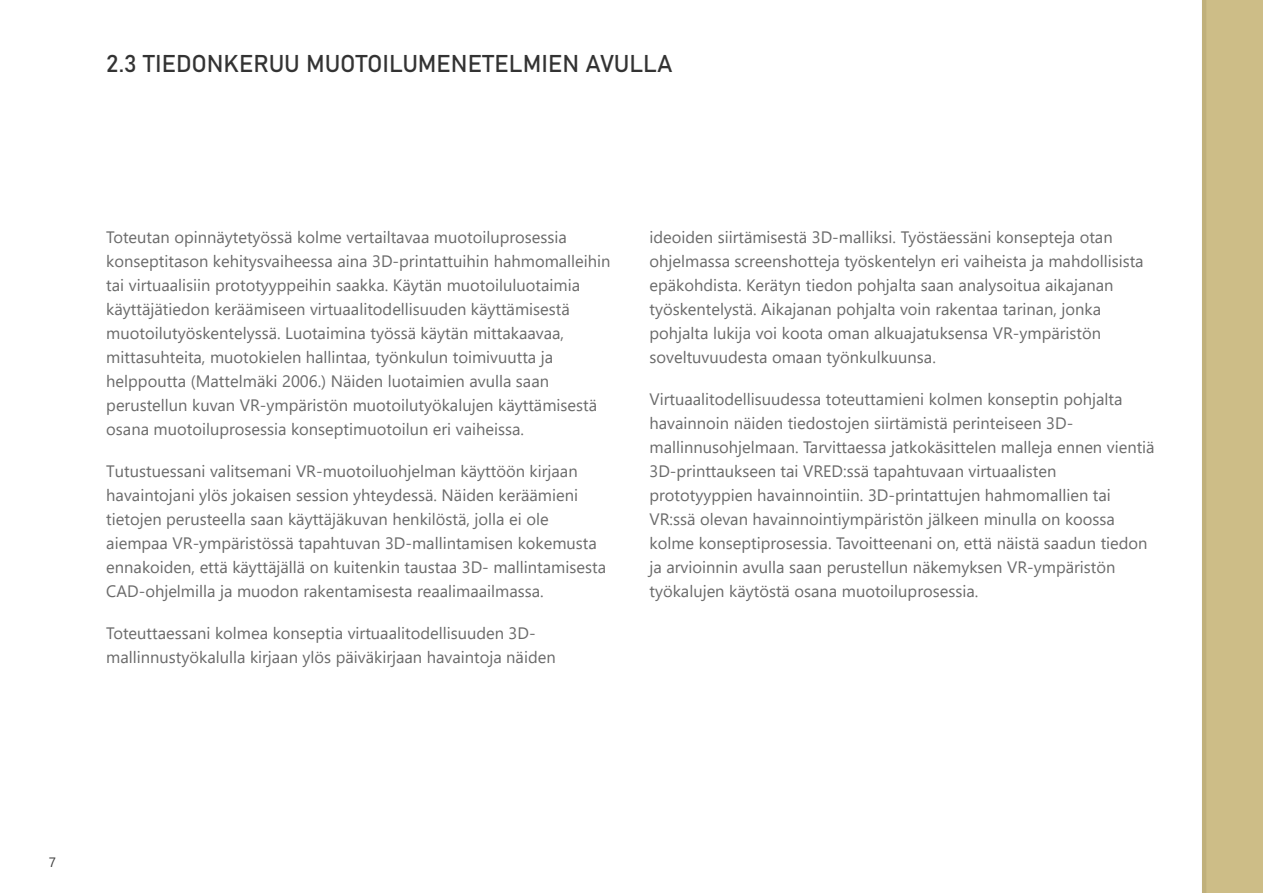
<style>
.page{position:relative;width:1263px;height:893px;background:#fff}
.page>*{position:absolute;margin:0;border:0;box-sizing:border-box;transform-origin:0 0}
.t1{font:24px "Bahnschrift";color:#333}
.t2{font:16.5px/24px "Segoe UI";color:#6a6a6a}
.t3{font:13.5px "Segoe UI";color:#404040}
</style>
<div class="page">
<div style="left:1202px;top:0;width:61px;height:893px;background:#cdbd87"></div>
<h1 class="t1" style="left:106px;top:53px;width:568px">2.3 TIEDONKERUU MUOTOILUMENETELMIEN AVULLA</h1>
<p class="t2" style="left:106px;top:227px;width:506px">Toteutan opinnäytetyössä kolme vertailtavaa muotoiluprosessia konseptitason kehitysvaiheessa aina 3D-printattuihin hahmomalleihin tai virtuaalisiin prototyyppeihin saakka. Käytän muotoiluluotaimia käyttäjätiedon keräämiseen virtuaalitodellisuuden käyttämisestä muotoilutyöskentelyssä. Luotaimina työssä käytän mittakaavaa, mittasuhteita, muotokielen hallintaa, työnkulun toimivuutta ja helppoutta (Mattelmäki 2006.) Näiden luotaimien avulla saan perustellun kuvan VR-ympäristön muotoilutyökalujen käyttämisestä osana muotoiluprosessia konseptimuotoilun eri vaiheissa.</p>
<p class="t2" style="left:106px;top:461px;width:501px">Tutustuessani valitsemani VR-muotoiluohjelman käyttöön kirjaan havaintojani ylös jokaisen session yhteydessä. Näiden keräämieni tietojen perusteella saan käyttäjäkuvan henkilöstä, jolla ei ole aiempaa VR-ympäristössä tapahtuvan 3D-mallintamisen kokemusta ennakoiden, että käyttäjällä on kuitenkin taustaa 3D- mallintamisesta CAD-ohjelmilla ja muodon rakentamisesta reaalimaailmassa.</p>
<p class="t2" style="left:106px;top:623px;width:451px">Toteuttaessani kolmea konseptia virtuaalitodellisuuden 3D&shy;mallinnustyökalulla kirjaan ylös päiväkirjaan havaintoja näiden</p>
<p class="t2" style="left:649px;top:227px;width:496px">ideoiden siirtämisestä 3D-malliksi. Työstäessäni konsepteja otan ohjelmassa screenshotteja työskentelyn eri vaiheista ja mahdollisista epäkohdista. Kerätyn tiedon pohjalta saan analysoitua aikajanan työskentelystä. Aikajanan pohjalta voin rakentaa tarinan, jonka pohjalta lukĳa voi koota oman alkuajatuksensa VR-ympäristön soveltuvuudesta omaan työnkulkuunsa.</p>
<p class="t2" style="left:649px;top:389px;width:507px">Virtuaalitodellisuudessa toteuttamieni kolmen konseptin pohjalta havainnoin näiden tiedostojen siirtämistä perinteiseen 3D&shy;mallinnusohjelmaan. Tarvittaessa jatkokäsittelen malleja ennen vientiä 3D-printtaukseen tai VRED:ssä tapahtuvaan virtuaalisten prototyyppien havainnointiin. 3D-printattujen hahmomallien tai VR:ssä olevan havainnointiympäristön jälkeen minulla on koossa kolme konseptiprosessia. Tavoitteenani on, että näistä saadun tiedon ja arvioinnin avulla saan perustellun näkemyksen VR-ympäristön työkalujen käytöstä osana muotoiluprosessia.</p>
<p class="t3" style="left:49px;top:857px;width:9px">7</p>
</div>
